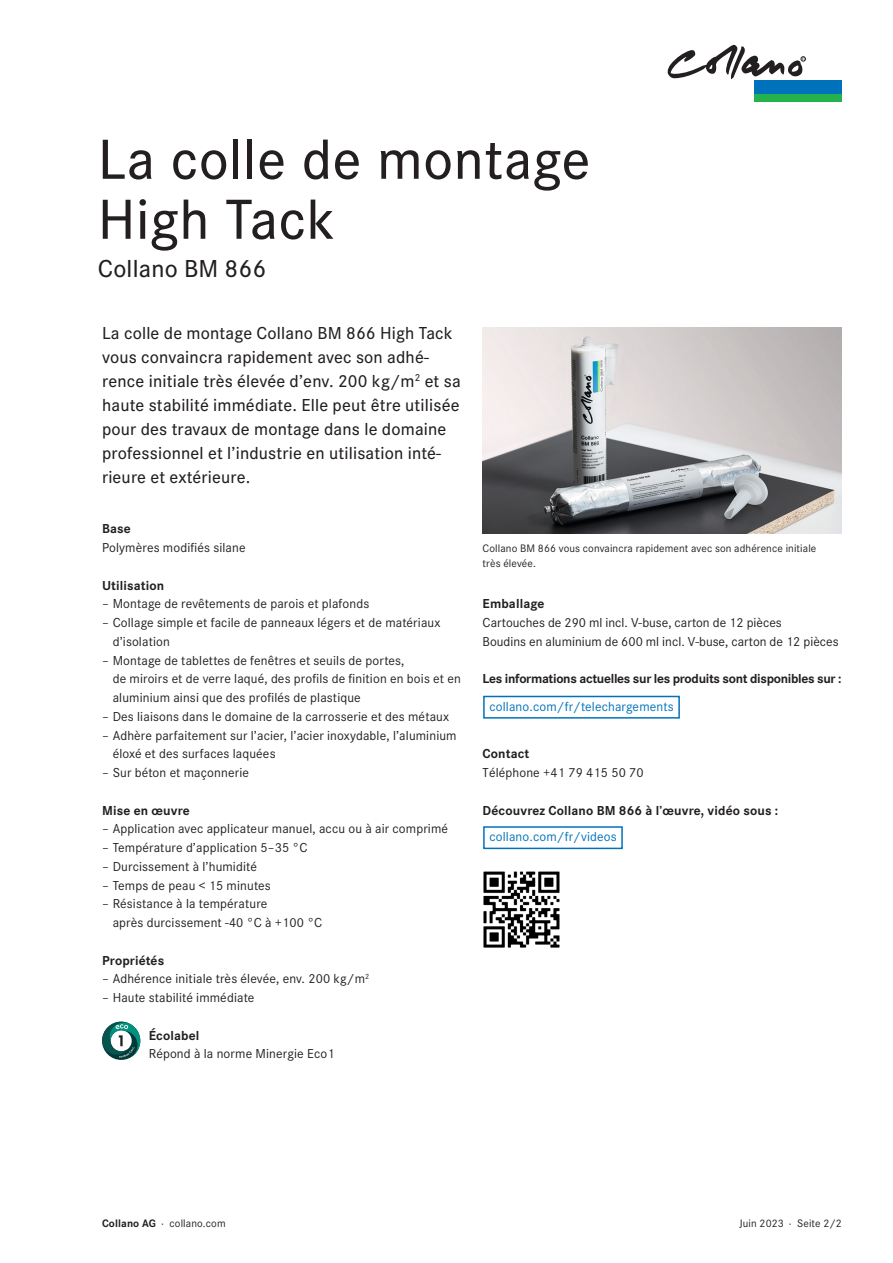
<style>
.page{position:relative;width:893px;height:1263px;background:#fff}
.page>*{position:absolute;margin:0;border:0;box-sizing:border-box;transform-origin:0 0}
.Titel_Klein{font:500 58.5px/60px "Corporate S Pro";letter-spacing:.01em;color:#231f20}
.Lead_Gross{font:500 25.5px "Corporate S Pro";letter-spacing:.01em;color:#231f20}
.Lead_Klein{font:500 18px/24px "Corporate S Pro";letter-spacing:.01em;color:#231f20}
.Lauftext{font:13.5px/18.8px "Corporate S Pro";letter-spacing:.01em;color:#231f20}
.Zwischentitel{font:700 13.5px "Corporate S Pro";letter-spacing:-.02em;color:#231f20}
.Button{font:13.5px "Corporate S Pro";letter-spacing:.01em;color:#0072bc}
.Untertitel{font:700 13.5px "Corporate S Pro";letter-spacing:.01em;color:#231f20}
.Zwischentitel-2{font:700 13.5px "Corporate S Pro";letter-spacing:.01em;color:#231f20}
.Zwischentitel_im_Gt_8_3__m_Linie{font:700 13.5px "Corporate S Pro";letter-spacing:.01em;color:#231f20}
.Lauftext-2{font:700 13.5px "Corporate S Pro";letter-spacing:.01em;color:#231f20}
.Bildlegende{font:11.25px/15px "Corporate S Pro";letter-spacing:.01em;color:#231f20}
.s1{font-weight:700}
</style>
<div class="page">
<div style="left:755px;top:80px;width:87px;height:15px;background:#0072bc"></div>
<div style="left:755px;top:95px;width:87px;height:7px;background:#23b24b"></div>
<svg style="left:668px;top:45px;width:138px;height:34px"></svg>
<img style="left:483px;top:327px;width:359px;height:206px">
<svg style="left:102px;top:1022px;width:38px;height:38px"></svg>
<div style="left:483px;top:696px;width:197px;height:23px;border:2px solid #0072bc"></div>
<div style="left:483px;top:826px;width:140px;height:23px;border:2px solid #0072bc"></div>
<img style="left:483px;top:871px;width:77px;height:77px">
<p class="Titel_Klein" style="left:98px;top:124px;width:494px">La colle de montage<br>High Tack</p>
<p class="Lead_Gross" style="left:98px;top:249px;width:170px">Collano BM 866</p>
<p class="Lead_Klein" style="left:102px;top:320px;width:360px">La colle de montage Collano BM 866 High Tack vous convaincra rapidement avec son adhé&shy;rence initiale très élevée d’env. 200 kg/m<sup>2</sup> et sa haute stabilité immédiate. Elle peut être utilisée pour des travaux de montage dans le domaine professionnel et l’industrie en utilisation inté&shy;rieure et extérieure.</p>
<p class="Untertitel" style="left:102px;top:518px;width:30px">Base</p>
<p class="Lauftext" style="left:102px;top:537px;width:145px">Polymères modifiés silane</p>
<p class="Untertitel" style="left:102px;top:574px;width:64px">Utilisation</p>
<p class="Lauftext" style="left:102px;top:593px;width:269px">– Montage de revêtements de parois et plafonds</p>
<p class="Lauftext" style="left:113px;top:612px;width:329px;text-indent:-11px">– Collage simple et facile de panneaux légers et de matériaux d’isolation</p>
<p class="Lauftext" style="left:113px;top:650px;width:350px;text-indent:-11px">– Montage de tablettes de fenêtres et seuils de portes,<br>de miroirs et de verre laqué, des profils de finition en bois et en aluminium ainsi que des profilés de plastique</p>
<p class="Lauftext" style="left:102px;top:706px;width:349px">– Des liaisons dans le domaine de la carrosserie et des métaux</p>
<p class="Lauftext" style="left:113px;top:725px;width:345px;text-indent:-11px">– Adhère parfaitement sur l’acier, l’acier inoxydable, l’aluminium éloxé et des surfaces laquées</p>
<p class="Lauftext" style="left:102px;top:762px;width:148px">– Sur béton et maçonnerie</p>
<p class="Untertitel" style="left:102px;top:799px;width:89px">Mise en œuvre</p>
<p class="Lauftext" style="left:102px;top:818px;width:348px">– Application avec applicateur manuel, accu ou à air comprimé</p>
<p class="Lauftext" style="left:102px;top:837px;width:207px">– Température d’application 5–35 °C</p>
<p class="Lauftext" style="left:102px;top:856px;width:156px">– Durcissement à l’humidité</p>
<p class="Lauftext" style="left:102px;top:875px;width:170px">– Temps de peau &lt; 15 minutes</p>
<p class="Lauftext" style="left:113px;top:893px;width:211px;text-indent:-11px">– Résistance à la température<br>après durcissement -40 °C à +100 °C</p>
<p class="Zwischentitel_im_Gt_8_3__m_Linie" style="left:102px;top:949px;width:64px">Propriétés</p>
<p class="Lauftext" style="left:102px;top:968px;width:269px">– Adhérence initiale très élevée, env. 200 kg/m<sup>2</sup></p>
<p class="Lauftext" style="left:102px;top:987px;width:154px">– Haute stabilité immédiate</p>
<p class="Lauftext-2" style="left:149px;top:1024px;width:52px">Écolabel</p>
<p class="Lauftext" style="left:149px;top:1043px;width:187px">Répond à la norme Minergie Eco1</p>
<p class="Bildlegende" style="left:483px;top:540px;width:335px">Collano BM 866 vous convaincra rapidement avec son adhérence initiale très élevée.</p>
<p class="Untertitel" style="left:483px;top:593px;width:63px">Emballage</p>
<p class="Lauftext" style="left:483px;top:612px;width:301px">Cartouches de 290 ml incl. V-buse, carton de 12 pièces</p>
<p class="Lauftext" style="left:483px;top:631px;width:358px">Boudins en aluminium de 600 ml incl. V-buse, carton de 12 pièces</p>
<p class="Zwischentitel" style="left:483px;top:668px;width:360px">Les informations actuelles sur les produits sont disponibles sur :</p>
<p class="Button" style="left:489px;top:696px;width:186px">collano.com/fr/telechargements</p>
<p class="Untertitel" style="left:483px;top:743px;width:48px">Contact</p>
<p class="Lauftext" style="left:483px;top:762px;width:163px">Téléphone +41 79 415 50 70</p>
<p class="Zwischentitel-2" style="left:483px;top:799px;width:297px">Découvrez Collano BM 866 à l’œuvre, vidéo sous :</p>
<p class="Button" style="left:489px;top:827px;width:129px">collano.com/fr/videos</p>
<p class="Bildlegende" style="left:102px;top:1215px;width:125px"><span class="s1">Collano AG</span> · collano.com</p>
<p class="Bildlegende" style="left:739px;top:1215px;width:104px">Juin 2023 · Seite 2/2</p>
</div>
